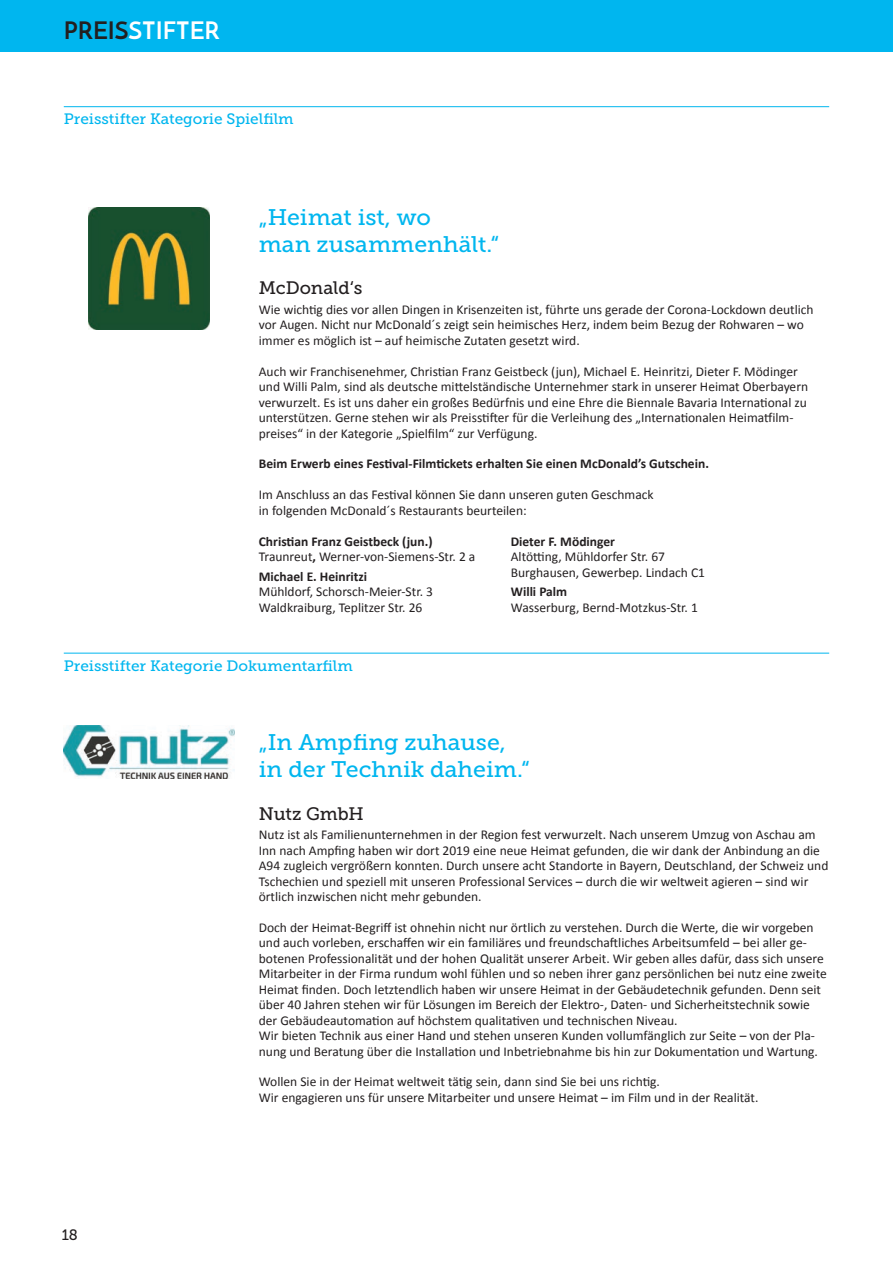
<style>
.page{position:relative;width:893px;height:1263px;background:#fff}
.page>*{position:absolute;margin:0;border:0;box-sizing:border-box;transform-origin:0 0}
.t1{font:700 24px "Josefin Sans";color:#fff}
.t2{font:22.5px/27px "Museo Slab 500";color:#00b6ef}
.t3{font:18px "Museo Slab 500";letter-spacing:-.005em;color:#231f20}
.t4{font:15px "Museo Slab 500";color:#00b6ef}
.t5{font:15px "Museo Slab 500";color:#231f20}
.t6{font:13.5px/15.5px "Calibri";color:#231f20}
.t7{font:700 13.5px "Calibri";color:#231f20}
.s1{color:#231f20}
.s2{font-weight:700}
</style>
<div class="page">
<div style="left:0;top:0;width:893px;height:51px;background:#00b6ef"></div>
<img style="left:64px;top:725px;width:170px;height:54px">
<img style="left:88px;top:208px;width:122px;height:121px">
<hr style="left:64px;top:106px;width:765px;height:1px;background:#00b6ef">
<hr style="left:64px;top:653px;width:765px;height:1px;background:#00b6ef">
<h1 class="t1" style="left:64px;top:16px;width:158px"><span class="s1">PREIS</span>STIFTER</h1>
<p class="t4" style="left:64px;top:111px;width:231px">Preisstifter Kategorie Spielfilm</p>
<h2 class="t2" style="left:259px;top:203px;width:242px">„Heimat ist, wo<br>man zusammenhält.“</h2>
<h3 class="t3" style="left:259px;top:278px;width:105px">McDonald‘s</h3>
<p class="t6" style="left:259px;top:302px;width:556px">Wie wichtig dies vor allen Dingen in Krisenzeiten ist, führte uns gerade der Corona-Lockdown deutlich vor Augen. Nicht nur McDonald´s zeigt sein heimisches Herz, indem beim Bezug der Rohwaren – wo immer es möglich ist – auf heimische Zutaten gesetzt wird.</p>
<p class="t6" style="left:259px;top:364px;width:551px">Auch wir Franchisenehmer, Christian Franz Geistbeck (jun), Michael E. Heinritzi, Dieter F. Mödinger und Willi Palm, sind als deutsche mittelständische Unternehmer stark in unserer Heimat Oberbayern verwurzelt. Es ist uns daher ein großes Bedürfnis und eine Ehre die Biennale Bavaria International zu unterstützen. Gerne stehen wir als Preisstifter für die Verleihung des „Internationalen Heimatfilm&shy;preises“ in der Kategorie „Spielfilm“ zur Verfügung.</p>
<p class="t7" style="left:259px;top:455px;width:452px">Beim Erwerb eines Festival-Filmtickets erhalten Sie einen McDonald’s Gutschein.</p>
<p class="t6" style="left:259px;top:487px;width:396px">Im Anschluss an das Festival können Sie dann unseren guten Geschmack in folgenden McDonald´s Restaurants beurteilen:</p>
<p class="t6" style="left:259px;top:534px;width:218px"><span class="s2">Christian Franz Geistbeck (jun.)<br></span>Traunreut<span class="s2">,</span> Werner-von-Siemens-Str. 2 a</p>
<p class="t7" style="left:259px;top:568px;width:110px">Michael E. Heinritzi</p>
<p class="t6" style="left:259px;top:584px;width:176px">Mühldorf, Schorsch-Meier-Str. 3<br>Waldkraiburg, Teplitzer Str. 26</p>
<p class="t7" style="left:511px;top:533px;width:106px">Dieter F. Mödinger</p>
<p class="t6" style="left:511px;top:549px;width:196px">Altötting, Mühldorfer Str. 67<br>Burghausen, Gewerbep. Lindach C1</p>
<p class="t7" style="left:511px;top:583px;width:58px">Willi Palm</p>
<p class="t6" style="left:511px;top:600px;width:189px">Wasserburg, Bernd-Motzkus-Str. 1</p>
<p class="t4" style="left:64px;top:657px;width:291px">Preisstifter Kategorie Dokumentarfilm</p>
<p class="t5" style="left:62px;top:1227px;width:18px">18</p>
<h2 class="t2" style="left:259px;top:729px;width:273px">„In Ampfing zuhause, in der Technik daheim.“</h2>
<h3 class="t3" style="left:259px;top:803px;width:106px">Nutz GmbH</h3>
<p class="t6" style="left:259px;top:827px;width:571px">Nutz ist als Familienunternehmen in der Region fest verwurzelt. Nach unserem Umzug von Aschau am Inn nach Ampfing haben wir dort 2019 eine neue Heimat gefunden, die wir dank der Anbindung an die A94 zugleich vergrößern konnten. Durch unsere acht Standorte in Bayern, Deutschland, der Schweiz und Tschechien und speziell mit unseren Professional Services – durch die wir weltweit agieren – sind wir örtlich inzwischen nicht mehr gebunden.</p>
<p class="t6" style="left:259px;top:920px;width:569px">Doch der Heimat-Begriff ist ohnehin nicht nur örtlich zu verstehen. Durch die Werte, die wir vorgeben und auch vorleben, erschaffen wir ein familiäres und freundschaftliches Arbeitsumfeld – bei aller ge&shy;botenen Professionalität und der hohen Qualität unserer Arbeit. Wir geben alles dafür, dass sich unsere Mitarbeiter in der Firma rundum wohl fühlen und so neben ihrer ganz persönlichen bei nutz eine zweite Heimat finden. Doch letztendlich haben wir unsere Heimat in der Gebäudetechnik gefunden. Denn seit über 40 Jahren stehen wir für Lösungen im Bereich der Elektro-, Daten- und Sicherheitstechnik sowie der Gebäudeautomation auf höchstem qualitativen und technischen Niveau.<br>Wir bieten Technik aus einer Hand und stehen unseren Kunden vollumfänglich zur Seite – von der Pla&shy;nung und Beratung über die Installation und Inbetriebnahme bis hin zur Dokumentation und Wartung.</p>
<p class="t6" style="left:259px;top:1074px;width:501px">Wollen Sie in der Heimat weltweit tätig sein, dann sind Sie bei uns richtig.<br>Wir engagieren uns für unsere Mitarbeiter und unsere Heimat – im Film und in der Realität.</p>
</div>
